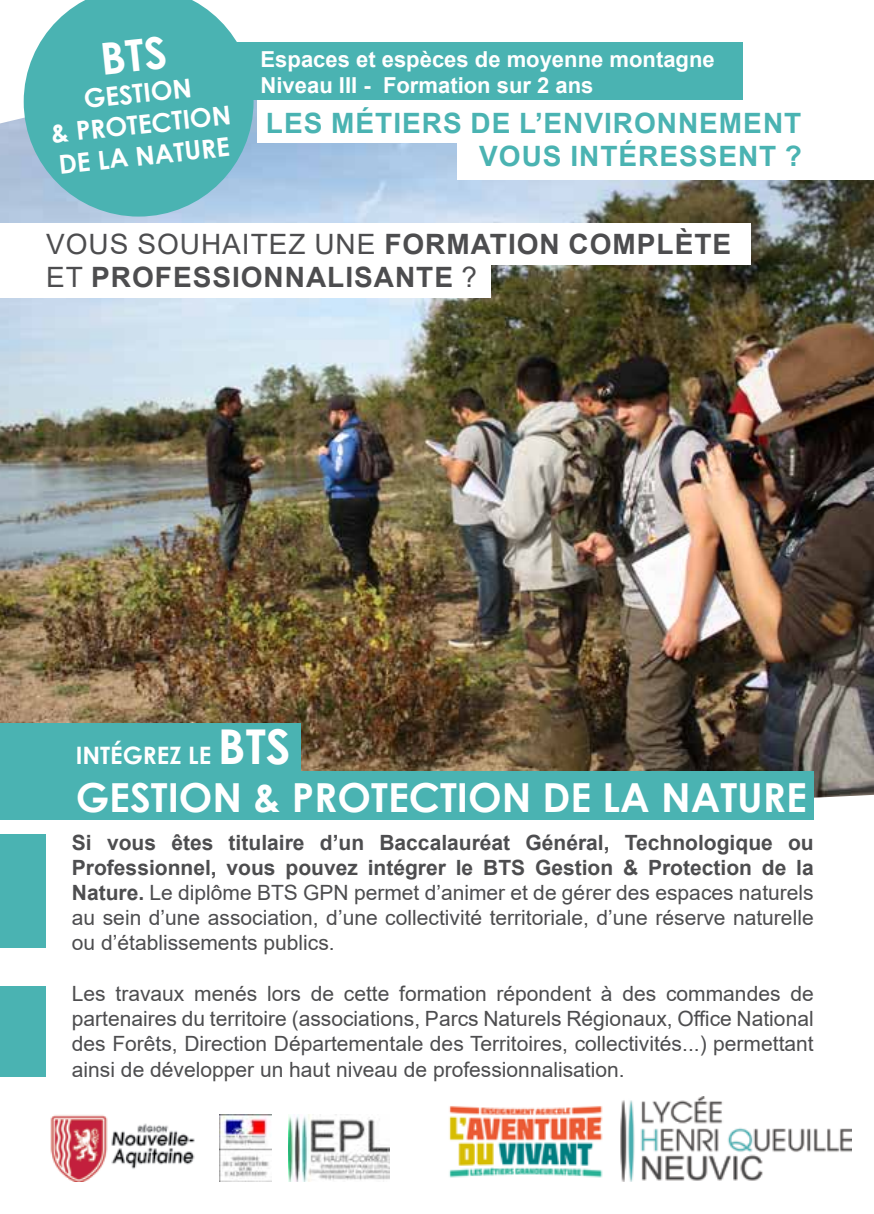
<style>
.page{position:relative;width:874px;height:1214px;background:#fff}
.page>*{position:absolute;margin:0;border:0;box-sizing:border-box;transform-origin:0 0}
.t1{font:700 40px "Century Gothic";color:#fff}
.t2{font:700 28px/33.6px "Arial";letter-spacing:.035em;color:#4d4d4f}
.t3{font:700 28px "Arial";letter-spacing:.035em;color:#4ab3b2}
.t4{font:28px "Arial";color:#4d4d4f}
.t5{font:700 26px/31.2px "Century Gothic";color:#fff;text-align:center}
.t6{font:700 24px "Century Gothic";color:#fff}
.t7{font:700 22px/26.4px "Arial";color:#fff}
.t8{font:21px/25.2px "Arial";color:#4d4d4f;text-align:justify}
.s1{font-weight:400}
.s2{font-size:48px}
.s3{font-weight:700}
</style>
<div class="page">
<img style="left:0;top:66px;width:873px;height:747px">
<div style="left:0;top:834px;width:46px;height:113px;background:#4ab3b2"></div>
<div style="left:0;top:985px;width:46px;height:91px;background:#4ab3b2"></div>
<div style="left:0;top:771px;width:813px;height:49px;background:#4ab3b2"></div>
<div style="left:0;top:722px;width:300px;height:49px;background:#4ab3b2"></div>
<svg style="left:24px;top:0;width:229px;height:216px;background:#62babd"></svg>
<div style="left:223px;top:42px;width:518px;height:58px;background:#4ab3b2"></div>
<div style="left:257px;top:100px;width:616px;height:43px;background:#fff"></div>
<div style="left:457px;top:137px;width:416px;height:42px;background:#fff"></div>
<div style="left:0;top:255px;width:490px;height:43px;background:#fff"></div>
<div style="left:0;top:223px;width:750px;height:42px;background:#fff"></div>
<img style="left:288px;top:1114px;width:101px;height:67px">
<img style="left:620px;top:1096px;width:230px;height:85px">
<img style="left:219px;top:1114px;width:52px;height:67px">
<img style="left:50px;top:1115px;width:145px;height:66px">
<img style="left:449px;top:1106px;width:154px;height:72px">
<div style="left:102px;top:36px;width:65px;height:39px;background:#4ab3b2"></div>
<p class="t5" style="left:46px;top:86px;width:182px;rotate:-6deg">GESTION<br>&amp; PROTECTION<br>DE LA NATURE</p>
<p class="t7" style="left:260px;top:46px;width:455px">Espaces et espèces de moyenne montagne<br>Niveau III - Formation sur 2 ans</p>
<h2 class="t3" style="left:266px;top:103px;width:411px">Les métiers de l’environne</h2>
<h2 class="t3" style="left:718px;top:103px;width:44px">ment</h2>
<h2 class="t3" style="left:479px;top:137px;width:201px">vous intéressent</h2>
<h2 class="t3" style="left:784px;top:137px;width:19px">?</h2>
<h2 class="t2" style="left:46px;top:227px;width:666px"><span class="s1">vous souhaitez un e</span> formation complète <span class="s1">et</span> professi</h2>
<h2 class="t2" style="left:241px;top:261px;width:174px">onnalisante</h2>
<h2 class="t4" style="left:461px;top:258px;width:17px">?</h2>
<p class="t6" style="left:76px;top:736px;width:217px">INTÉGREZ LE <span class="s2">BTS</span></p>
<h1 class="t1" style="left:76px;top:766px;width:732px">GESTION &amp; PROTECTION DE LA NATURE</h1>
<p class="t8" style="left:72px;top:829px;width:743px"><span class="s3">Si vous êtes titulaire d’un Baccalauréat Général, Technologique ou Professionnel, vous pouvez intégrer le BTS Gestion &amp; Protection de la Nature.</span> Le diplôme BTS GPN permet d’animer et de gérer des espaces naturels au sein d’une association, d’une collectivité territoriale, d’une réserve naturelle ou d’établissements publics.</p>
<p class="t8" style="left:72px;top:980px;width:743px">Les travaux menés lors de cette formation répondent à des commandes de partenaires du territoire (associations, Parcs Naturels Régionaux, Office National des Forêts, Direction Départementale des Territoires, collectivités...) permettant ainsi de développer un haut niveau de professionnalisation.</p>
</div>
